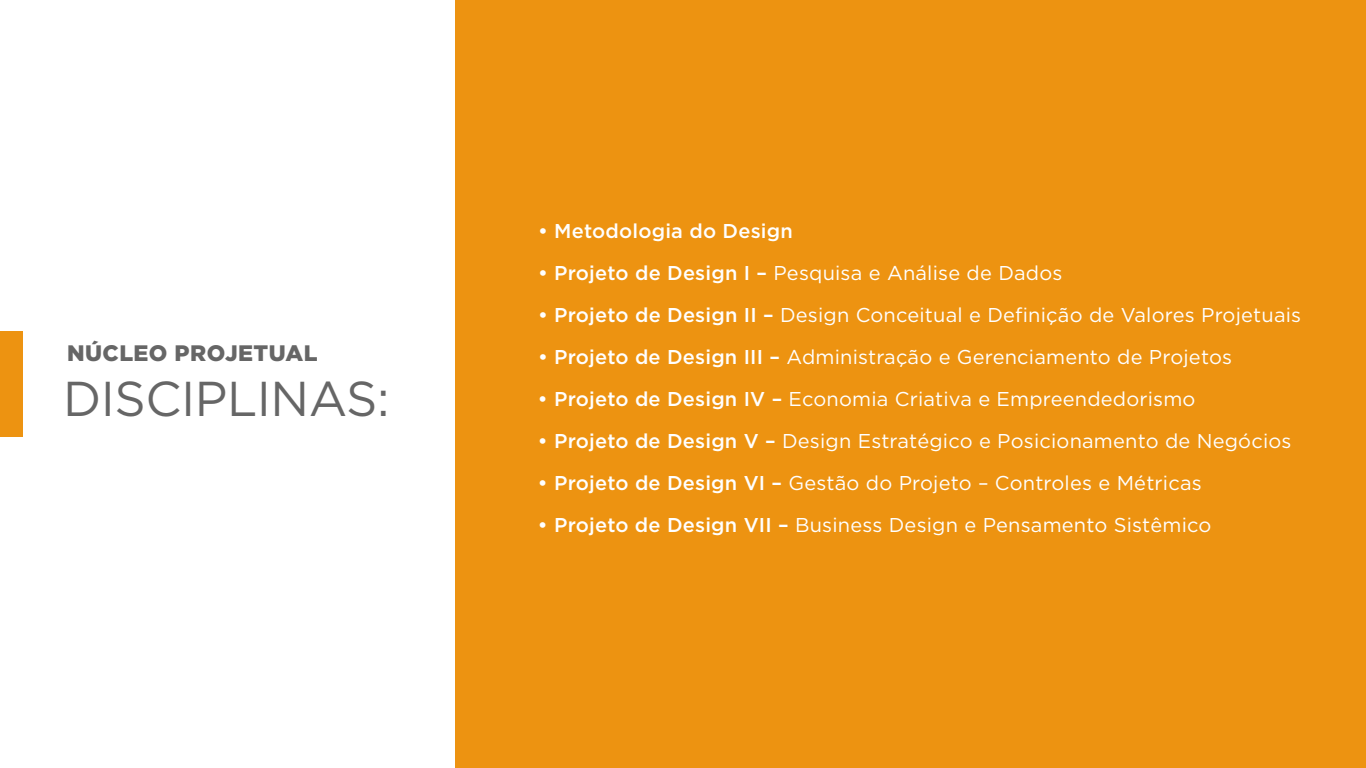
<style>
.page{position:relative;width:1366px;height:768px;background:#fff}
.page>*{position:absolute;margin:0;border:0;box-sizing:border-box;transform-origin:0 0}
.t1{font:48.9px "Gotham";letter-spacing:-.01em;color:#666}
.t2{font:900 22.4px "Gotham";letter-spacing:.02em;color:#666}
.t3{font:20px "Gotham";letter-spacing:.01em;color:#fff}
.t4{font:500 20px "Gotham";letter-spacing:.01em;color:#fff}
.s1{font-weight:500}
</style>
<div class="page">
<div style="left:455px;top:0;width:911px;height:768px;background:#ed9311"></div>
<div style="left:0;top:331px;width:23px;height:106px;background:#ed9311"></div>
<p class="t2" style="left:67px;top:338px;width:252px">NÚCLEO PROJETUAL</p>
<h1 class="t1" style="left:63px;top:371px;width:328px">DISCIPLINAS:</h1>
<p class="t4" style="left:538px;top:218px;width:256px">• Metodologia do Design</p>
<p class="t3" style="left:538px;top:262px;width:526px"><span class="s1">• Projeto de Design I –</span> Pesquisa e Análise de Dados</p>
<p class="t3" style="left:538px;top:304px;width:765px"><span class="s1">• Projeto de Design II –</span> Design Conceitual e Definição de Valores Projetuais</p>
<p class="t3" style="left:538px;top:346px;width:696px"><span class="s1">• Projeto de Design III –</span> Administração e Gerenciamento de Projetos</p>
<p class="t3" style="left:538px;top:388px;width:659px"><span class="s1">• Projeto de Design IV –</span> Economia Criativa e Empreendedorismo</p>
<p class="t3" style="left:538px;top:430px;width:755px"><span class="s1">• Projeto de Design V –</span> Design Estratégico e Posicionamento de Negócios</p>
<p class="t3" style="left:538px;top:472px;width:665px"><span class="s1">• Projeto de Design VI –</span> Gestão do Projeto – Controles e Métricas</p>
<p class="t3" style="left:538px;top:514px;width:675px"><span class="s1">• Projeto de Design VII –</span> Business Design e Pensamento Sistêmico</p>
</div>
